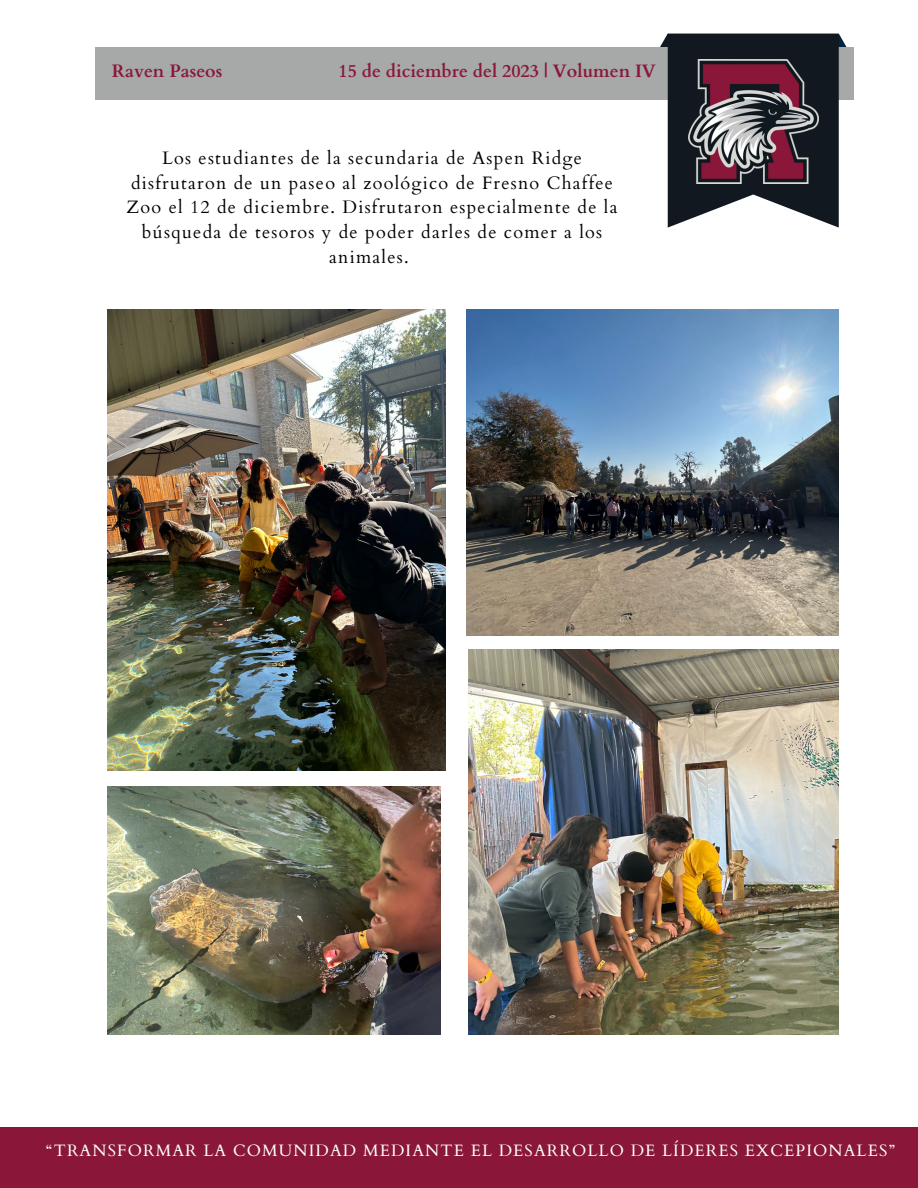
<style>
.page{position:relative;width:918px;height:1188px;background:#fff}
.page>*{position:absolute;margin:0;border:0;box-sizing:border-box;transform-origin:0 0}
.t1{font:18px/24.8px "Cardo";letter-spacing:.07em;color:#000;text-align:center}
.t2{font:700 18px "Cardo";color:#8a1739}
.t3{font:16.5px "Cardo";letter-spacing:.07em;color:#fff}
</style>
<div class="page">
<div style="left:96px;top:47px;width:758px;height:53px;background:#a7a9a9"></div>
<svg style="left:660px;top:34px;width:187px;height:194px"></svg>
<img style="left:688px;top:59px;width:131px;height:124px">
<img style="left:466px;top:309px;width:373px;height:327px">
<img style="left:468px;top:649px;width:371px;height:385px">
<img style="left:107px;top:309px;width:338px;height:462px">
<img style="left:107px;top:787px;width:334px;height:247px">
<div style="left:0;top:1127px;width:918px;height:61px;background:#8a1739"></div>
<p class="t2" style="left:112px;top:59px;width:112px">Raven Paseos</p>
<p class="t2" style="left:339px;top:59px;width:319px">15 de diciembre del 2023 | Volumen IV</p>
<p class="t1" style="left:127px;top:146px;width:493px">Los estudiantes de la secundaria de Aspen Ridge disfrutaron de un paseo al zoológico de Fresno Chaffee Zoo el 12 de diciembre. Disfrutaron especialmente de la búsqueda de tesoros y de poder darles de comer a los animales.</p>
<p class="t3" style="left:46px;top:1140px;width:850px">“TRANSFORMAR LA COMUNIDAD MEDIANTE EL DESARROLLO DE LÍDERES EXCEPIONALES”</p>
</div>
